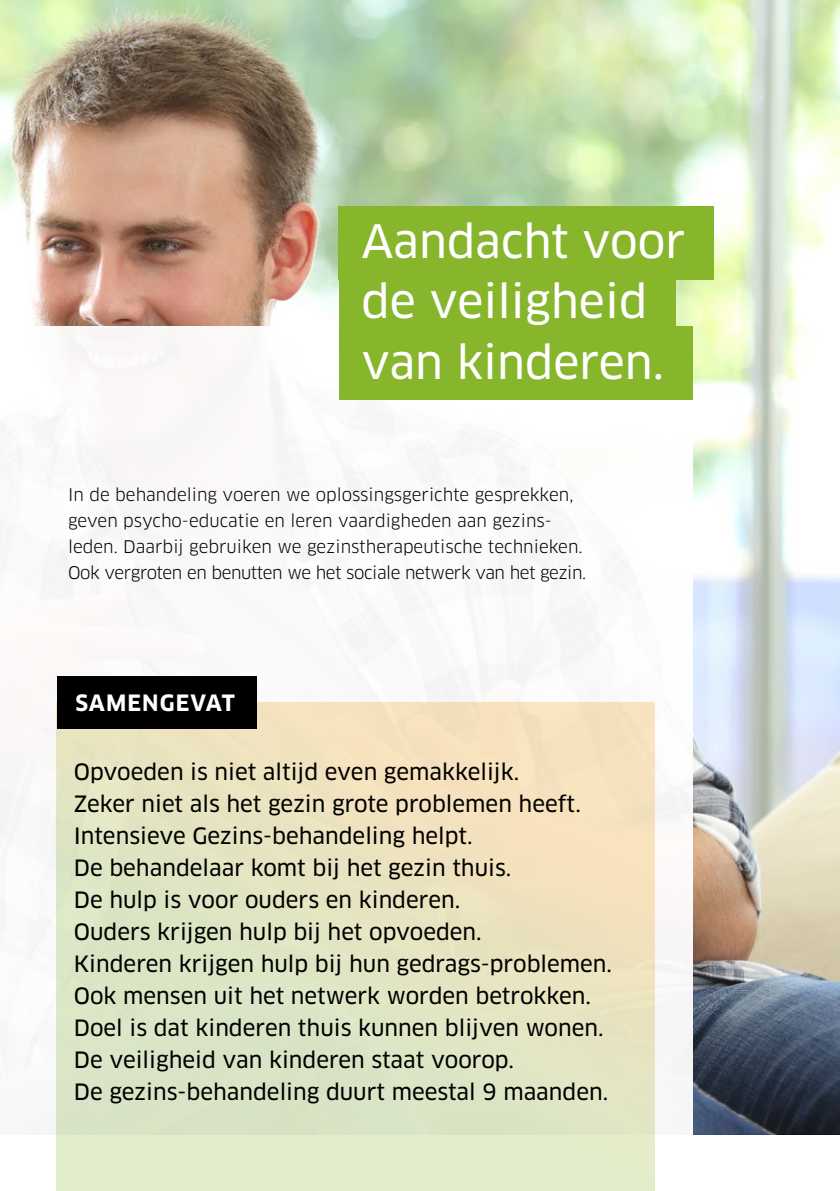
<style>
.page{position:relative;width:840px;height:1191px;background:#fff}
.page>*{position:absolute;margin:0;border:0;box-sizing:border-box;transform-origin:0 0}
.t1{font:45px/60px "Clan OT News";color:#fff}
.t2{font:22px/32px "Clan OT News";color:#000}
.t3{font:700 22px "Clan OT";letter-spacing:.05em;color:#fff}
.t4{font:17px/26px "Clan OT";color:#000}
</style>
<div class="page">
<img style="left:0;top:0;width:839px;height:1134px">
<div style="left:0;top:326px;width:692px;height:865px;background:#fff"></div>
<div style="left:338px;top:206px;width:375px;height:73px;background:#87b62d"></div>
<div style="left:338px;top:266px;width:337px;height:73px;background:#87b62d"></div>
<div style="left:338px;top:326px;width:354px;height:73px;background:#87b62d"></div>
<div style="left:57px;top:703px;width:597px;height:488px;background:linear-gradient(to bottom,#f3e1bd,#d8e8c8)"></div>
<div style="left:57px;top:677px;width:199px;height:52px;background:#000"></div>
<h1 class="t1" style="left:361px;top:212px;width:325px">Aandacht voor de veiligheid van kinderen.</h1>
<p class="t4" style="left:68px;top:482px;width:519px">In de behandeling voeren we oplossingsgerichte gesprekken, geven psycho-educatie en leren vaardigheden aan gezins&shy;leden. Daarbij gebruiken we gezinstherapeutische technieken.<br>Ook vergroten en benutten we het sociale netwerk van het gezin.</p>
<p class="t3" style="left:75px;top:690px;width:161px">SAMENGEVAT</p>
<p class="t2" style="left:74px;top:756px;width:539px">Opvoeden is niet altijd even gemakkelijk.<br>Zeker niet als het gezin grote problemen heeft.<br>Intensieve Gezins-behandeling helpt.<br>De behandelaar komt bij het gezin thuis.<br>De hulp is voor ouders en kinderen.<br>Ouders krijgen hulp bij het opvoeden.<br>Kinderen krijgen hulp bij hun gedrags-problemen.<br>Ook mensen uit het netwerk worden betrokken.<br>Doel is dat kinderen thuis kunnen blijven wonen.<br>De veiligheid van kinderen staat voorop.<br>De gezins-behandeling duurt meestal 9 maanden.</p>
</div>
